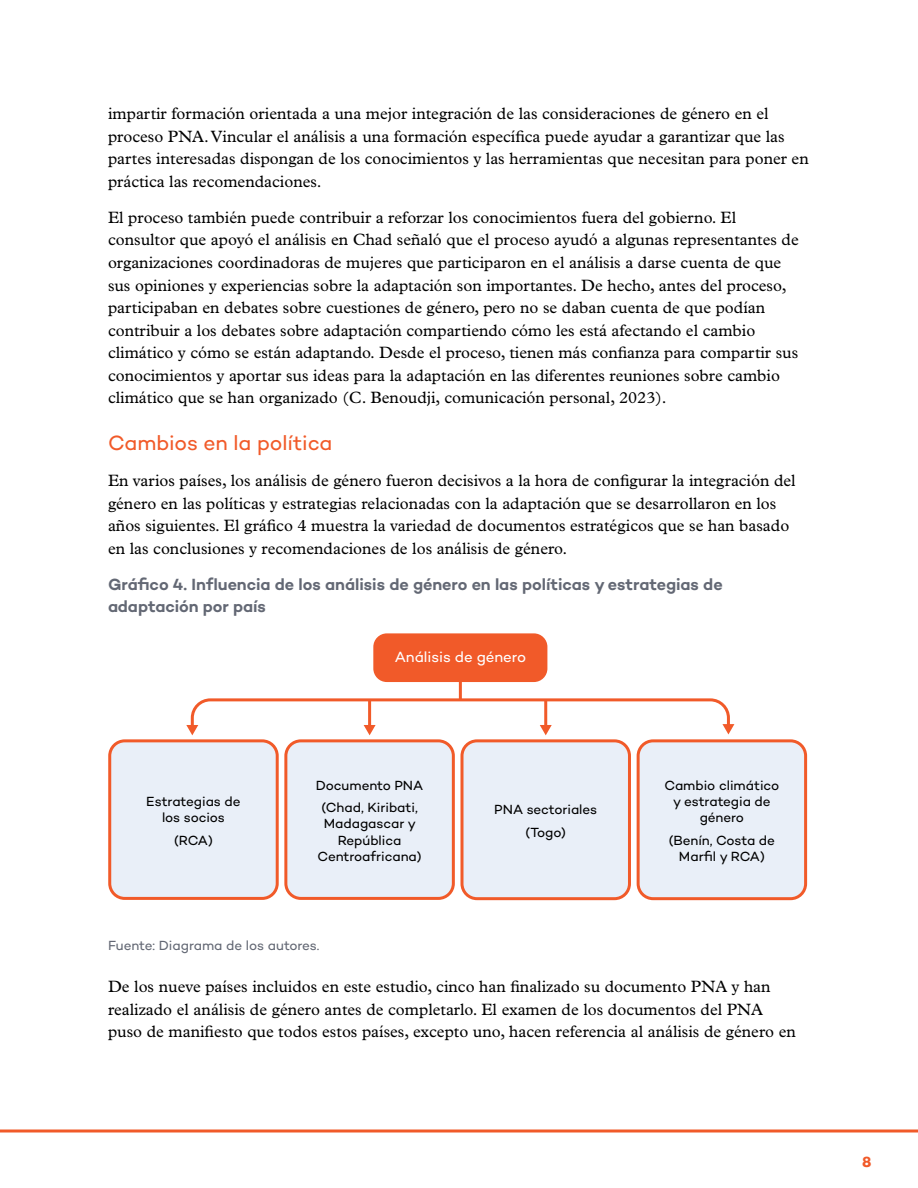
<style>
.page{position:relative;width:918px;height:1188px;background:#fff}
.page>*{position:absolute;margin:0;border:0;box-sizing:border-box;transform-origin:0 0}
.t1{font:21px "Campton";letter-spacing:-.005em;color:#f15a29}
.t2{font:16.5px/22.5px "Plantin MT Pro";color:#000}
.t3{font:600 16.5px/22.5px "Campton";letter-spacing:-.005em;color:#636874}
.t4{font:15px "Campton";letter-spacing:-.005em;color:#fff}
.t5{font:700 15px "Campton";color:#f15a29}
.t6{font:13.5px/16.2px "Campton";letter-spacing:-.005em;color:#000;text-align:center}
.t7{font:13.5px "Campton";letter-spacing:-.005em;color:#636874}
</style>
<div class="page">
<hr style="left:0;top:1130px;width:918px;height:2px;background:#f15a29">
<div style="left:373px;top:633px;width:174px;height:49px;background:#f15a29;border-radius:14px"></div>
<div style="left:637px;top:739px;width:170px;height:161px;border:6px solid #f15a29;border-radius:14px"></div>
<div style="left:640px;top:742px;width:164px;height:155px;background:#e9eff8;border-radius:14px"></div>
<div style="left:461px;top:739px;width:170px;height:161px;border:6px solid #f15a29;border-radius:14px"></div>
<div style="left:464px;top:742px;width:164px;height:155px;background:#e9eff8;border-radius:14px"></div>
<div style="left:284px;top:739px;width:171px;height:161px;border:6px solid #f15a29;border-radius:14px"></div>
<div style="left:287px;top:742px;width:165px;height:155px;background:#e9eff8;border-radius:14px"></div>
<hr style="left:459px;top:679px;width:3px;height:21px;background:#f15a29">
<svg style="left:186px;top:697px;width:548px;height:38px"></svg>
<div style="left:108px;top:739px;width:171px;height:161px;border:6px solid #f15a29;border-radius:14px"></div>
<div style="left:111px;top:742px;width:165px;height:155px;background:#e9eff8;border-radius:14px"></div>
<p class="t2" style="left:108px;top:103px;width:702px">impartir formación orientada a una mejor integración de las consideraciones de género en el proceso PNA. Vincular el análisis a una formación específica puede ayudar a garantizar que las partes interesadas dispongan de los conocimientos y las herramientas que necesitan para poner en práctica las recomendaciones.</p>
<p class="t2" style="left:108px;top:206px;width:692px">El proceso también puede contribuir a reforzar los conocimientos fuera del gobierno. El consultor que apoyó el análisis en Chad señaló que el proceso ayudó a algunas representantes de organizaciones coordinadoras de mujeres que participaron en el análisis a darse cuenta de que sus opiniones y experiencias sobre la adaptación son importantes. De hecho, antes del proceso, participaban en debates sobre cuestiones de género, pero no se daban cuenta de que podían contribuir a los debates sobre adaptación compartiendo cómo les está afectando el cambio climático y cómo se están adaptando. Desde el proceso, tienen más confianza para compartir sus conocimientos y aportar sus ideas para la adaptación en las diferentes reuniones sobre cambio climático que se han organizado (C. Benoudji, comunicación personal, 2023).</p>
<p class="t1" style="left:108px;top:430px;width:226px">Cambios en la política</p>
<p class="t2" style="left:108px;top:470px;width:689px">En varios países, los análisis de género fueron decisivos a la hora de configurar la integración del género en las políticas y estrategias relacionadas con la adaptación que se desarrollaron en los años siguientes. El gráfico 4 muestra la variedad de documentos estratégicos que se han basado en las conclusiones y recomendaciones de los análisis de género.</p>
<p class="t3" style="left:108px;top:573px;width:616px">Gráfico 4. Influencia de los análisis de género en las políticas y estrategias de adaptación por país</p>
<p class="t6" style="left:146px;top:793px;width:96px">Estrategias de los socios</p>
<p class="t6" style="left:174px;top:832px;width:40px">(RCA)</p>
<p class="t4" style="left:395px;top:648px;width:133px">Análisis de género</p>
<p class="t6" style="left:316px;top:774px;width:109px;line-height:22.2px">Documento PNA (Chad, Kiribati,</p>
<p class="t6" style="left:317px;top:815px;width:106px">Madagascar y<br>República<br>Centroafricana)</p>
<p class="t6" style="left:494px;top:798px;width:104px;line-height:22.2px">PNA sectoriales (Togo)</p>
<p class="t6" style="left:664px;top:777px;width:116px">Cambio climático y estrategia de género</p>
<p class="t6" style="left:669px;top:832px;width:108px">(Benín, Costa de<br>Marfil y RCA)</p>
<p class="t7" style="left:108px;top:937px;width:213px">Fuente: Diagrama de los autores.</p>
<p class="t2" style="left:108px;top:976px;width:689px">De los nueve países incluidos en este estudio, cinco han finalizado su documento PNA y han realizado el análisis de género antes de completarlo. El examen de los documentos del PNA puso de manifiesto que todos estos países, excepto uno, hacen referencia al análisis de género en</p>
<p class="t5" style="left:862px;top:1152px;width:11px">8</p>
</div>
